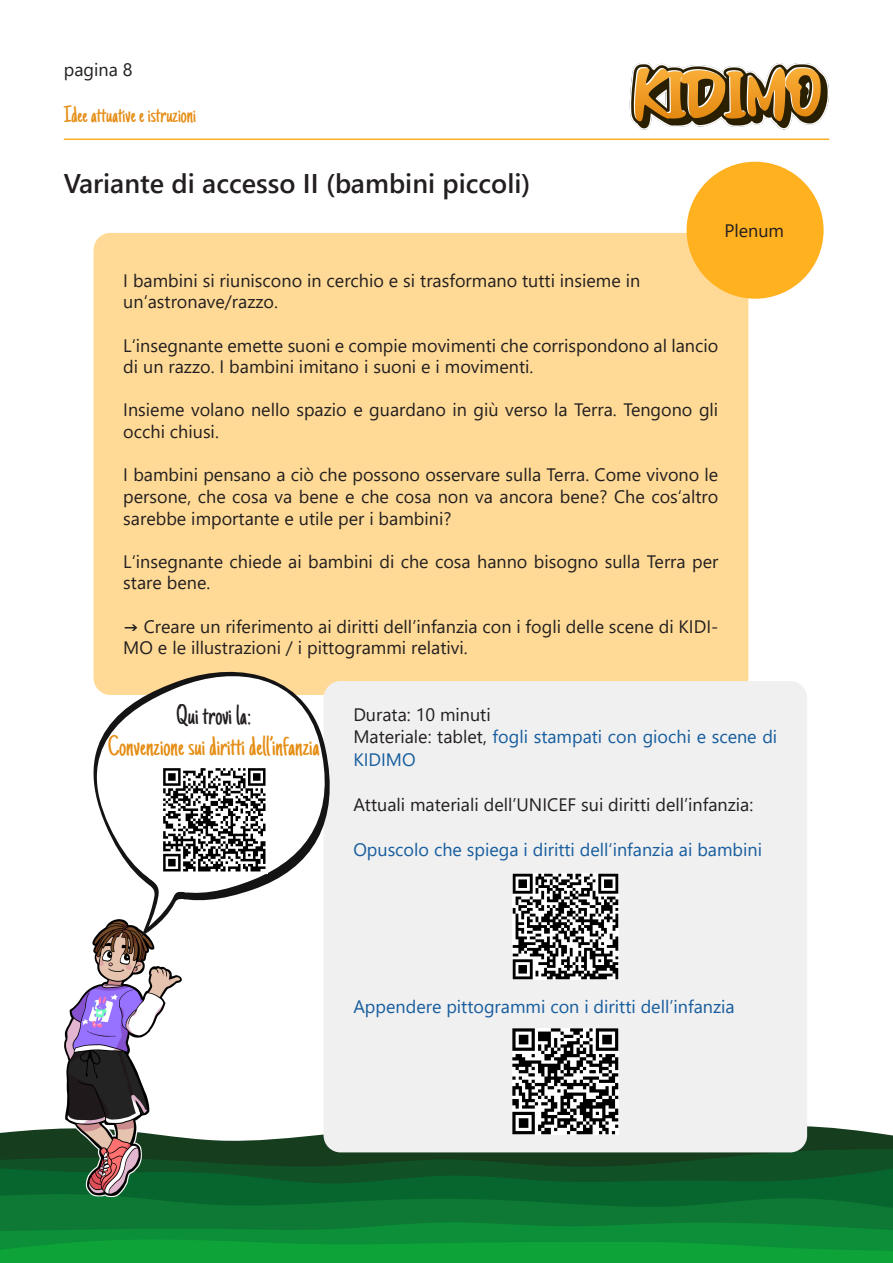
<style>
.page{position:relative;width:893px;height:1263px;background:#fff}
.page>*{position:absolute;margin:0;border:0;box-sizing:border-box;transform-origin:0 0}
.sprechblase{font:28.5px "Just Another Hand";color:#e58d14}
.sprechblase-2{font:28.5px "Just Another Hand";color:#231f20}
.überschrift_3{font:600 27px "Segoe UI";color:#231f20}
.überschrift_4_links{font:24px "Just Another Hand";color:#e58d14}
.box{font:18px/21.6px "Segoe UI";color:#231f20}
.text_box_5{font:18px/22.5px "Segoe UI";color:#175d9e}
.text_box_5-2{font:18px "Segoe UI";color:#231f20}
.s1{color:#231f20}
</style>
<div class="page">
<img style="left:629px;top:63px;width:200px;height:67px">
<hr style="left:64px;top:139px;width:765px;height:1px;background:#ffb11f">
<svg style="left:0;top:1126px;width:893px;height:23px;fill:#163d1e"></svg>
<svg style="left:0;top:1149px;width:893px;height:17px;fill:#163d1e"></svg>
<svg style="left:0;top:1166px;width:893px;height:27px;fill:#07652e"></svg>
<svg style="left:0;top:1193px;width:893px;height:29px;fill:#0d7934"></svg>
<svg style="left:0;top:1222px;width:893px;height:41px"></svg>
<img style="left:64px;top:919px;width:119px;height:278px">
<div style="left:94px;top:233px;width:654px;height:462px;background:#ffda96;border-radius:17px"></div>
<div style="left:687px;top:162px;width:137px;height:137px;background:#ffb11f;border-radius:50%"></div>
<div style="left:324px;top:681px;width:483px;height:471px;background:#f0f0f0;border-radius:17px"></div>
<img style="left:512px;top:873px;width:106px;height:106px">
<img style="left:512px;top:1028px;width:106px;height:107px">
<svg style="left:93px;top:664px;width:244px;height:237px"></svg>
<svg style="left:138px;top:856px;width:62px;height:80px"></svg>
<img style="left:161px;top:767px;width:106px;height:106px">
<p class="box" style="left:64px;top:57px;width:70px">pagina 8</p>
<p class="überschrift_4_links" style="left:64px;top:100px;width:134px">Idee attuative e istruzioni</p>
<p class="überschrift_3" style="left:64px;top:158px;width:468px">Variante di accesso II (bambini piccoli)</p>
<p class="box" style="left:724px;top:218px;width:61px">Plenum</p>
<p class="box" style="left:123px;top:268px;width:518px">I bambini si riuniscono in cerchio e si trasformano tutti insieme in</p>
<p class="box" style="left:123px;top:290px;width:156px">un‘astronave/razzo.</p>
<p class="box" style="left:123px;top:333px;width:596px">L‘insegnante emette suoni e compie movimenti che corrispondono al lancio di un razzo. I bambini imitano i suoni e i movimenti.</p>
<p class="box" style="left:123px;top:398px;width:596px">Insieme volano nello spazio e guardano in giù verso la Terra. Tengono gli occhi chiusi.</p>
<p class="box" style="left:123px;top:462px;width:597px;text-align:justify">I bambini pensano a ciò che possono osservare sulla Terra. Come vivono le persone, che cosa va bene e che cosa non va ancora bene? Che cos‘altro sarebbe importante e utile per i bambini?</p>
<p class="box" style="left:123px;top:549px;width:596px">L‘insegnante chiede ai bambini di che cosa hanno bisogno sulla Terra per stare bene.</p>
<p class="box" style="left:123px;top:614px;width:596px">→ Creare un riferimento ai diritti dell’infanzia con i fogli delle scene di KIDI-<br>MO e le illustrazioni / i pittogrammi relativi.</p>
<p class="sprechblase-2" style="left:176px;top:698px;width:77px">Qui trovi la:</p>
<p class="sprechblase" style="left:108px;top:729px;width:213px">Convenzione sui diritti dell’infanzia</p>
<p class="text_box_5-2" style="left:353px;top:697px;width:139px">Durata: 10 minuti</p>
<p class="text_box_5" style="left:353px;top:724px;width:425px"><span class="s1">Materiale: tablet,</span> fogli stampati con giochi e scene di<br>KIDIMO</p>
<p class="text_box_5-2" style="left:353px;top:787px;width:401px">Attuali materiali dell’UNICEF sui diritti dell’infanzia:</p>
<p class="text_box_5" style="left:353px;top:836px;width:410px">Opuscolo che spiega i diritti dell‘infanzia ai bambini</p>
<p class="text_box_5" style="left:353px;top:994px;width:383px">Appendere pittogrammi con i diritti dell’infanzia</p>
</div>
